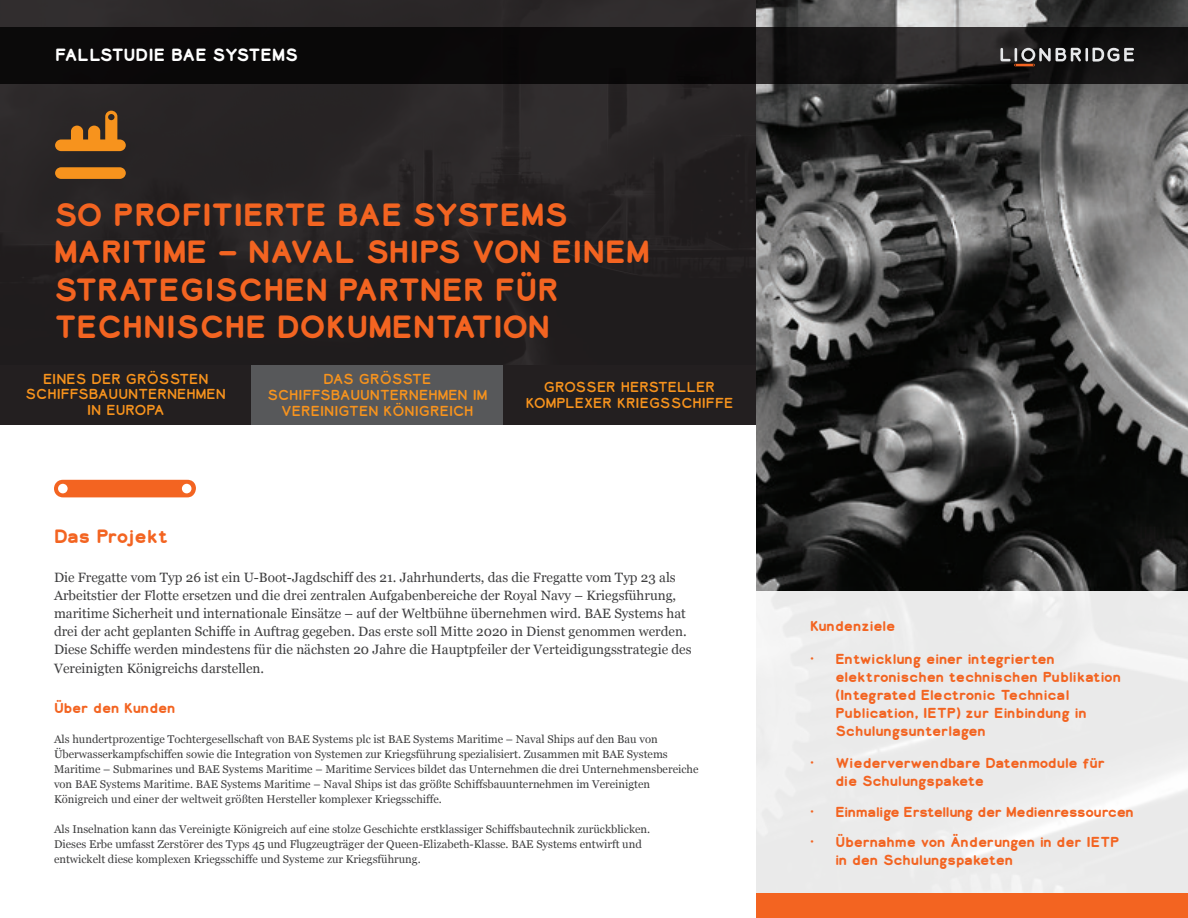
<style>
.page{position:relative;width:1188px;height:918px;background:#fff}
.page>*{position:absolute;margin:0;border:0;box-sizing:border-box;transform-origin:0 0}
.LB_Title{font:700 30px/37.5px "Lionbridge Sans";color:#f36421}
.t1{font:700 18px "Lionbridge Sans";letter-spacing:-.035em;color:#f36421}
.t2{font:700 16.5px "Lionbridge Sans";letter-spacing:-.02em;color:#fff}
.t3{font:13.5px/18px "Georgia";color:#3e3e3f}
.t4{font:700 13.5px/18px "Lionbridge Sans";color:#f36421}
.t5{font:13.5px/15.8px "Lionbridge Sans";color:#f7931d;text-align:center}
.t6{font:700 13.5px "Lionbridge Sans";letter-spacing:-.025em;color:#f36421}
.t7{font:11.25px/15px "Georgia";color:#3e3e3f}
</style>
<div class="page">
<img style="left:0;top:0;width:756px;height:365px">
<svg style="left:54px;top:480px;width:142px;height:17px;background:#f37033"></svg>
<div style="left:0;top:365px;width:252px;height:60px;background:#231f20"></div>
<div style="left:252px;top:365px;width:251px;height:60px;background:#57585a"></div>
<div style="left:503px;top:365px;width:253px;height:60px;background:#231f20"></div>
<img style="left:756px;top:0;width:432px;height:592px">
<svg style="left:0;top:27px;width:1188px;height:56px;background:#0f0e0e"></svg>
<svg style="left:1000px;top:48px;width:134px;height:18px;background:#5a5756"></svg>
<div style="left:756px;top:592px;width:432px;height:314px;background:#eaeaea"></div>
<div style="left:756px;top:893px;width:432px;height:25px;background:#f36421"></div>
<div style="left:55px;top:167px;width:71px;height:12px;background:#f7931d;border-radius:6px"></div>
<svg style="left:55px;top:111px;width:71px;height:40px;background:#8e5b21"></svg>
<p class="t2" style="left:55px;top:44px;width:245px">FALLSTUDIE BAE SYSTEMS</p>
<p class="LB_Title" style="left:54px;top:196px;width:597px">SO PROFITIERTE BAE SYSTEMS<br>MARITIME – NAVAL SHIPS VON EINEM<br>STRATEGISCHEN PARTNER FÜR<br>TECHNISCHE DOKUMENTATION</p>
<p class="t5" style="left:26px;top:371px;width:202px">EINES DER GRÖSSTEN<br>SCHIFFSBAUUNTERNEHMEN<br>IN EUROPA</p>
<p class="t5" style="left:267px;top:371px;width:221px">DAS GRÖSSTE<br>SCHIFFSBAUUNTERNEHMEN IM<br>VEREINIGTEN KÖNIGREICH</p>
<p class="t5" style="left:526px;top:379px;width:209px">GROSSER HERSTELLER<br>KOMPLEXER KRIEGSSCHIFFE</p>
<p class="t1" style="left:54px;top:523px;width:116px">Das Projekt</p>
<p class="t3" style="left:54px;top:568px;width:639px">Die Fregatte vom Typ 26 ist ein U-Boot-Jagdschiff des 21. Jahrhunderts, das die Fregatte vom Typ 23 als Arbeitstier der Flotte ersetzen und die drei zentralen Aufgabenbereiche der Royal Navy – Kriegsführung, maritime Sicherheit und internationale Einsätze – auf der Weltbühne übernehmen wird. BAE Systems hat drei der acht geplanten Schiffe in Auftrag gegeben. Das erste soll Mitte 2020 in Dienst genommen werden.<br>Diese Schiffe werden mindestens für die nächsten 20 Jahre die Hauptpfeiler der Verteidigungsstrategie des</p>
<p class="t3" style="left:54px;top:659px;width:212px">Vereinigten Königreichs darstellen.</p>
<p class="t4" style="left:54px;top:699px;width:123px">Über den Kunden</p>
<p class="t7" style="left:54px;top:731px;width:646px">Als hundertprozentige Tochtergesellschaft von BAE Systems plc ist BAE Systems Maritime – Naval Ships auf den Bau von Überwasserkampfschiffen sowie die Integration von Systemen zur Kriegsführung spezialisiert. Zusammen mit BAE Systems Maritime – Submarines und BAE Systems Maritime – Maritime Services bildet das Unternehmen die drei Unternehmensbereiche von BAE Systems Maritime. BAE Systems Maritime – Naval Ships ist das größte Schiffsbauunternehmen im Vereinigten Königreich und einer der weltweit größten Hersteller komplexer Kriegsschiffe.</p>
<p class="t7" style="left:54px;top:821px;width:598px">Als Inselnation kann das Vereinigte Königreich auf eine stolze Geschichte erstklassiger Schiffsbautechnik zurückblicken.<br>Dieses Erbe umfasst Zerstörer des Typs 45 und Flugzeugträger der Queen-Elizabeth-Klasse. BAE Systems entwirft und entwickelt diese komplexen Kriegsschiffe und Systeme zur Kriegsführung.</p>
<p class="t4" style="left:810px;top:617px;width:87px">Kundenziele</p>
<p class="t4" style="left:836px;top:650px;width:287px;text-indent:-26px">• Entwicklung einer integrierten elektronischen technischen Publikation (Integrated Electronic Technical Publication, IETP) zur Einbindung in Schulungsunterlagen</p>
<p class="t4" style="left:836px;top:753px;width:271px;text-indent:-26px">• Wiederverwendbare Datenmodule für die Schulungspakete</p>
<p class="t6" style="left:810px;top:803px;width:326px">• Einmalige Erstellung der Medienressourcen</p>
<p class="t4" style="left:836px;top:833px;width:286px;text-indent:-26px">• Übernahme von Änderungen in der IETP in den Schulungspaketen</p>
</div>
